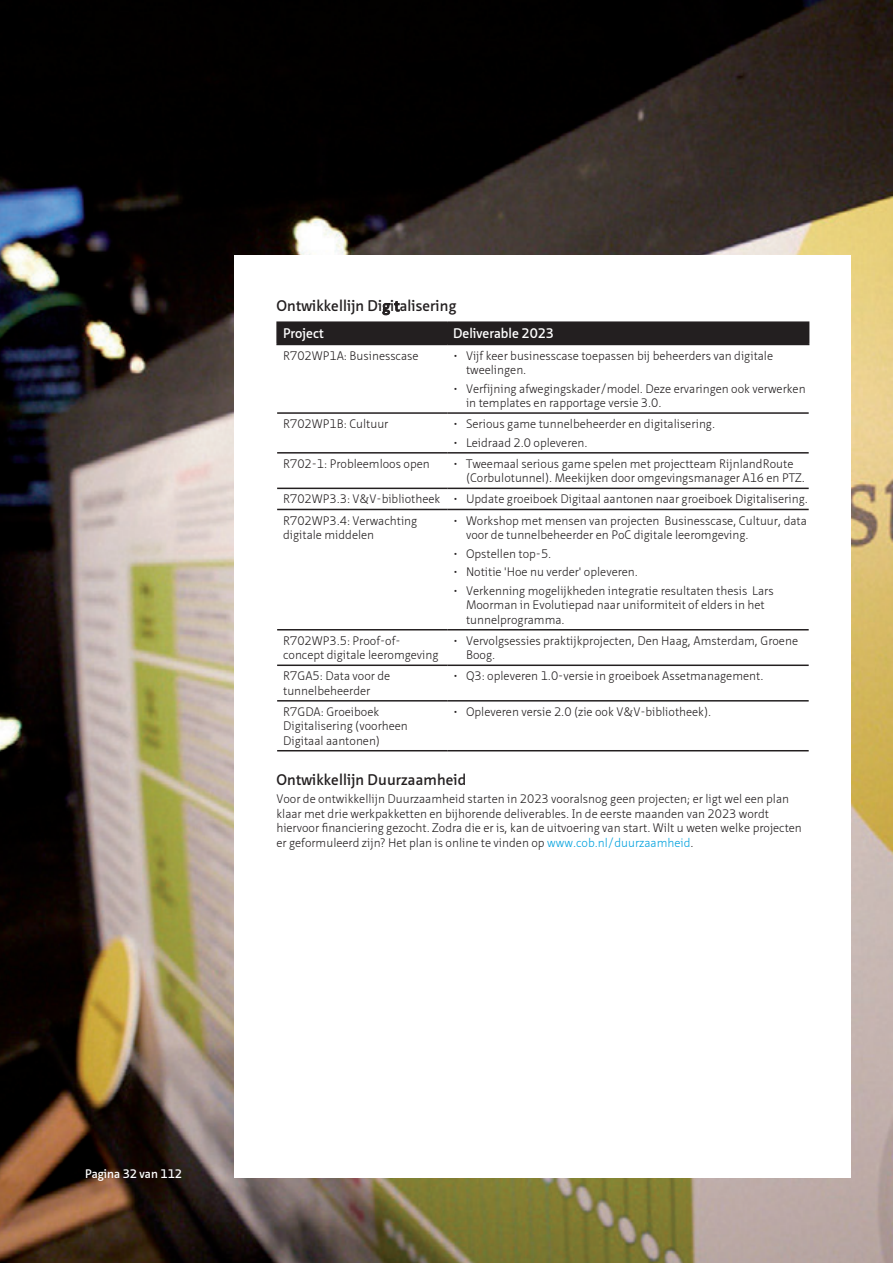
<style>
.page{position:relative;width:893px;height:1263px;background:#fff}
.page>*{position:absolute;margin:0;border:0;box-sizing:border-box;transform-origin:0 0}
.ALG_Tussenkopje{font:600 15px "Neue Sans";letter-spacing:.01em;color:#231f20}
.SP_Tabelkoppen{font:600 13.5px "Neue Sans";color:#fff}
.ALG_Tekst{font:300 12px/14.4px "Neue Sans";color:#231f20}
.SP_Tabeltekst{font:300 12px/14.4px "Neue Sans";color:#231f20}
.t1{font:600 12px "Neue Sans";color:#fff}
.s1{color:#00a1dd}
</style>
<div class="page">
<img style="left:0;top:0;width:893px;height:1263px">
<div style="left:234px;top:255px;width:616px;height:923px;background:#fff"></div>
<hr style="left:276px;top:321px;width:171px;height:2px;background:#231f20">
<hr style="left:276px;top:323px;width:2px;height:21px;background:#231f20">
<hr style="left:447px;top:321px;width:362px;height:2px;background:#231f20">
<div style="left:278px;top:323px;width:531px;height:21px;background:#231f20"></div>
<hr style="left:276px;top:344px;width:171px;height:1px;background:#231f20">
<hr style="left:447px;top:344px;width:362px;height:1px;background:#231f20">
<hr style="left:277px;top:412px;width:170px;height:2px;background:#231f20">
<hr style="left:447px;top:412px;width:362px;height:2px;background:#231f20">
<hr style="left:277px;top:452px;width:170px;height:2px;background:#231f20">
<hr style="left:447px;top:452px;width:362px;height:2px;background:#231f20">
<hr style="left:277px;top:488px;width:170px;height:1px;background:#231f20">
<hr style="left:447px;top:488px;width:362px;height:1px;background:#231f20">
<hr style="left:277px;top:509px;width:170px;height:1px;background:#231f20">
<hr style="left:447px;top:509px;width:362px;height:1px;background:#231f20">
<hr style="left:277px;top:629px;width:170px;height:1px;background:#231f20">
<hr style="left:447px;top:629px;width:362px;height:1px;background:#231f20">
<hr style="left:277px;top:664px;width:170px;height:2px;background:#231f20">
<hr style="left:447px;top:664px;width:362px;height:2px;background:#231f20">
<hr style="left:277px;top:700px;width:170px;height:1px;background:#231f20">
<hr style="left:447px;top:700px;width:362px;height:1px;background:#231f20">
<hr style="left:277px;top:750px;width:170px;height:1px;background:#231f20">
<hr style="left:447px;top:750px;width:362px;height:1px;background:#231f20">
<p class="ALG_Tussenkopje" style="left:276px;top:297px;width:181px">Ontwikkellijn Digitalisering</p>
<p class="SP_Tabelkoppen" style="left:283px;top:326px;width:42px">Project</p>
<p class="SP_Tabelkoppen" style="left:453px;top:326px;width:102px">Deliverable 2023</p>
<p class="SP_Tabeltekst" style="left:283px;top:348px;width:137px">R702WP1A: Businesscase</p>
<p class="ALG_Tekst" style="left:466px;top:348px;width:309px;text-indent:-13px">• Vijf keer businesscase toepassen bij beheerders van digitale tweelingen.</p>
<p class="ALG_Tekst" style="left:466px;top:381px;width:341px;text-indent:-13px">• Verfijning afwegingskader/model. Deze ervaringen ook verwerken in templates en rapportage versie 3.0.</p>
<p class="SP_Tabeltekst" style="left:283px;top:417px;width:107px">R702WP1B: Cultuur</p>
<p class="ALG_Tekst" style="left:453px;top:417px;width:263px">• Serious game tunnelbeheerder en digitalisering.</p>
<p class="ALG_Tekst" style="left:453px;top:436px;width:136px">• Leidraad 2.0 opleveren.</p>
<p class="SP_Tabeltekst" style="left:283px;top:457px;width:148px">R702-1: Probleemloos open</p>
<p class="ALG_Tekst" style="left:466px;top:457px;width:340px;text-indent:-13px">• Tweemaal serious game spelen met projectteam RijnlandRoute (Corbulotunnel). Meekijken door omgevingsmanager A16 en PTZ.</p>
<p class="SP_Tabeltekst" style="left:283px;top:492px;width:159px">R702WP3.3: V&amp;V-bibliotheek</p>
<p class="ALG_Tekst" style="left:453px;top:492px;width:356px">• Update groeiboek Digitaal aantonen naar groeiboek Digitalisering.</p>
<p class="SP_Tabeltekst" style="left:283px;top:513px;width:136px">R702WP3.4: Verwachting digitale middelen</p>
<p class="ALG_Tekst" style="left:466px;top:513px;width:342px;text-indent:-13px">• Workshop met mensen van projecten Businesscase, Cultuur, data voor de tunnelbeheerder en PoC digitale leeromgeving.</p>
<p class="ALG_Tekst" style="left:453px;top:546px;width:100px">• Opstellen top-5.</p>
<p class="ALG_Tekst" style="left:453px;top:565px;width:186px">• Notitie 'Hoe nu verder' opleveren.</p>
<p class="ALG_Tekst" style="left:466px;top:584px;width:309px;text-indent:-13px">• Verkenning mogelijkheden integratie resultaten thesis Lars<br>Moorman in Evolutiepad naar uniformiteit of elders in het tunnelprogramma.</p>
<p class="SP_Tabeltekst" style="left:283px;top:634px;width:157px">R702WP3.5: Proof-of&shy;concept digitale leeromgeving</p>
<p class="ALG_Tekst" style="left:466px;top:634px;width:334px;text-indent:-13px">• Vervolgsessies praktijkprojecten, Den Haag, Amsterdam, Groene<br>Boog.</p>
<p class="SP_Tabeltekst" style="left:283px;top:669px;width:109px">R7GA5: Data voor de tunnelbeheerder</p>
<p class="ALG_Tekst" style="left:453px;top:669px;width:312px">• Q3: opleveren 1.0-versie in groeiboek Assetmanagement.</p>
<p class="SP_Tabeltekst" style="left:283px;top:705px;width:126px">R7GDA: Groeiboek<br>Digitalisering (voorheen<br>Digitaal aantonen)</p>
<p class="ALG_Tekst" style="left:453px;top:705px;width:260px">• Opleveren versie 2.0 (zie ook V&amp;V-bibliotheek).</p>
<p class="ALG_Tussenkopje" style="left:276px;top:770px;width:191px">Ontwikkellijn Duurzaamheid</p>
<p class="ALG_Tekst" style="left:276px;top:792px;width:527px">Voor de ontwikkellijn Duurzaamheid starten in 2023 vooralsnog geen projecten; er ligt wel een plan klaar met drie werkpakketten en bijhorende deliverables. In de eerste maanden van 2023 wordt hiervoor financiering gezocht. Zodra die er is, kan de uitvoering van start. Wilt u weten welke projecten er geformuleerd zijn? Het plan is online te vinden op <span class="s1">www.cob.nl/duurzaamheid</span>.</p>
<p class="t1" style="left:85px;top:1166px;width:99px">Pagina 32 van 112</p>
</div>
